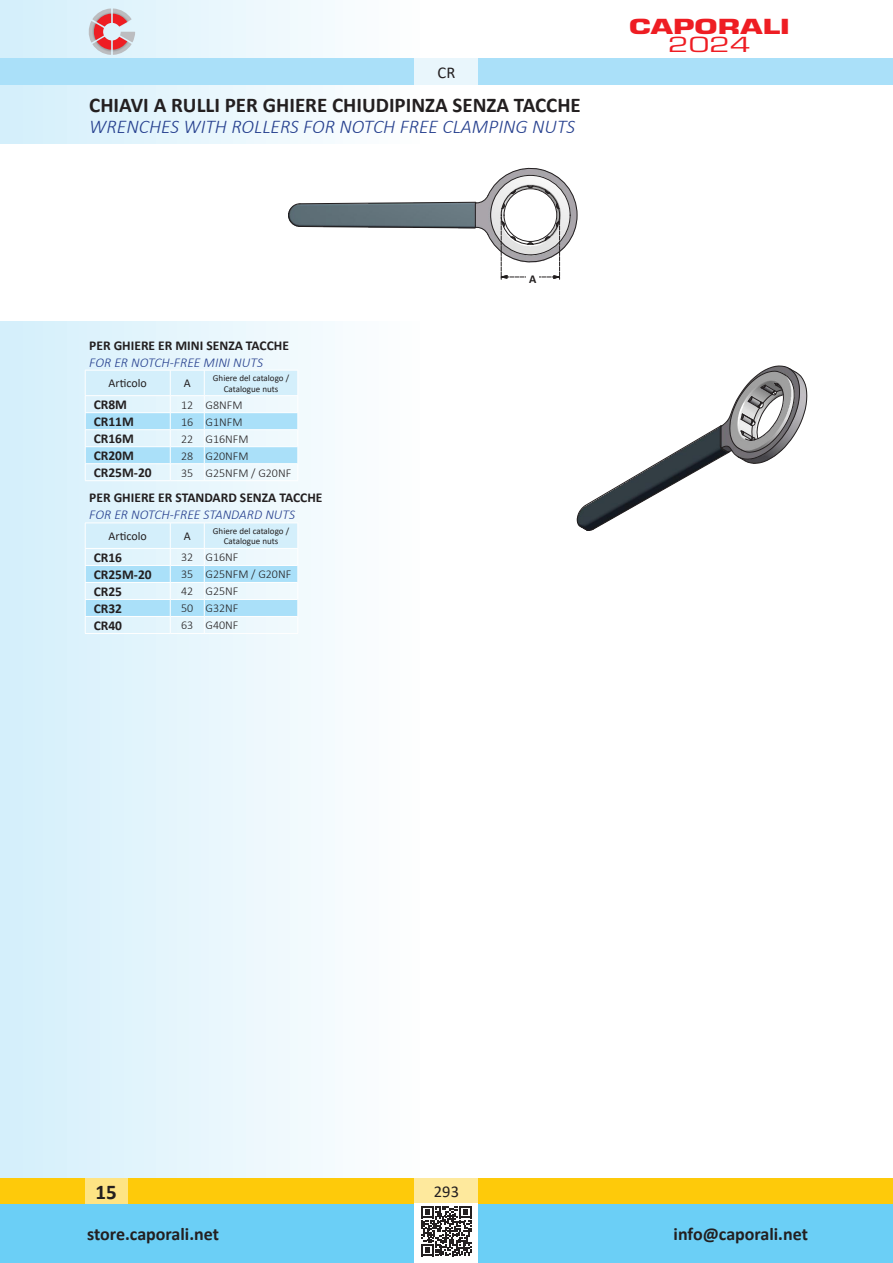
<style>
.page{position:relative;width:893px;height:1263px;background:#fff}
.page>*{position:absolute;margin:0;border:0;box-sizing:border-box;transform-origin:0 0}
.t1{font:900 22.8px "Eurostile";color:#ee1d23;scale:1.47 1}
.t2{font:22.8px "Eurostile";color:#ee1d23;scale:1.47 1}
.TITOLO_ITA{font:700 21px "Calibri";color:#231f20}
.TITOLO_ENG{font:italic 300 19.5px "Calibri";color:#253f8e}
.t3{font:700 18px "Calibri";color:#231f20}
.SIGLA{font:16.5px "Calibri";color:#231f20}
.SOTTOTITOLO_ITA{font:700 13.5px "Calibri";color:#231f20}
.CODICE_ARTICOLO{font:700 13.5px "Calibri";color:#231f20}
.SOTTOTITOLO_ENG{font:italic 300 13.5px "Calibri";color:#253f8e}
.CODICE_ARTICOLO-2{font:300 12px "Calibri";color:#231f20}
.QUOTE{font:300 12px "Calibri";color:#231f20}
.INTESTAZIONE_TABELLA{font:12px "Calibri";color:#231f20}
.QUOTE-2{font:700 12px "Calibri";color:#231f20}
.INTESTAZIONE_TABELLA-2{font:9px/10.8px "Calibri";color:#231f20;text-align:center}
</style>
<div class="page">
<div style="left:0;top:0;width:610px;height:1263px;background:linear-gradient(to right,#d7f0fb,#fff)"></div>
<div style="left:0;top:145px;width:893px;height:176px;background:#fff"></div>
<div style="left:0;top:1185px;width:893px;height:78px;background:#6bcff6"></div>
<div style="left:0;top:59px;width:893px;height:26px;background:#aae0f9"></div>
<div style="left:0;top:1178px;width:893px;height:25px;background:#feca0a"></div>
<div style="left:415px;top:1178px;width:63px;height:25px;background:#fee99d"></div>
<div style="left:415px;top:1203px;width:63px;height:60px;background:#fff"></div>
<svg style="left:421px;top:1206px;width:50px;height:50px"></svg>
<div style="left:85px;top:1178px;width:43px;height:25px;background:#fee484"></div>
<div style="left:415px;top:59px;width:63px;height:26px;background:#e9f6fc"></div>
<hr style="left:170px;top:633px;width:34px;height:1px;background:#fff">
<hr style="left:85px;top:633px;width:85px;height:1px;background:#fff">
<svg style="left:85px;top:523px;width:214px;height:110px;background:#d2eefb"></svg>
<hr style="left:204px;top:633px;width:94px;height:1px;background:#fff">
<hr style="left:170px;top:480px;width:34px;height:1px;background:#fff">
<hr style="left:85px;top:480px;width:85px;height:1px;background:#fff">
<svg style="left:85px;top:370px;width:214px;height:110px;background:#d2eefb"></svg>
<hr style="left:204px;top:480px;width:94px;height:1px;background:#fff">
<svg style="left:88px;top:9px;width:47px;height:46px;background:#d6a8af"></svg>
<svg style="left:577px;top:365px;width:230px;height:166px"></svg>
<svg style="left:288px;top:167px;width:289px;height:112px"></svg>
<div style="left:526px;top:272px;width:13px;height:13px;background:#fff"></div>
<p class="SIGLA" style="left:438px;top:61px;width:19px">CR</p>
<p class="TITOLO_ITA" style="left:89px;top:90px;width:493px">CHIAVI A RULLI PER GHIERE CHIUDIPINZA SENZA TACCHE</p>
<p class="TITOLO_ENG" style="left:89px;top:114px;width:487px">WRENCHES WITH ROLLERS FOR NOTCH FREE CLAMPING NUTS</p>
<h1 class="t1" style="left:629px;top:10px;width:111px">CAPORALI</h1>
<h1 class="t2" style="left:668px;top:29px;width:58px">2024</h1>
<p class="SOTTOTITOLO_ITA" style="left:89px;top:335px;width:201px">PER GHIERE ER MINI SENZA TACCHE</p>
<p class="SOTTOTITOLO_ENG" style="left:89px;top:354px;width:175px">FOR ER NOTCH-FREE MINI NUTS</p>
<p class="INTESTAZIONE_TABELLA" style="left:109px;top:375px;width:40px">Articolo</p>
<p class="INTESTAZIONE_TABELLA" style="left:184px;top:375px;width:8px">A</p>
<p class="INTESTAZIONE_TABELLA-2" style="left:213px;top:372px;width:78px">Ghiere del catalogo /<br>Catalogue nuts</p>
<p class="CODICE_ARTICOLO" style="left:94px;top:395px;width:35px">CR8M</p>
<p class="QUOTE" style="left:181px;top:397px;width:14px">12</p>
<p class="CODICE_ARTICOLO-2" style="left:206px;top:397px;width:38px">G8NFM</p>
<p class="CODICE_ARTICOLO" style="left:94px;top:412px;width:42px">CR11M</p>
<p class="QUOTE" style="left:181px;top:414px;width:14px">16</p>
<p class="CODICE_ARTICOLO-2" style="left:206px;top:414px;width:38px">G1NFM</p>
<p class="CODICE_ARTICOLO" style="left:94px;top:429px;width:42px">CR16M</p>
<p class="QUOTE" style="left:181px;top:431px;width:14px">22</p>
<p class="CODICE_ARTICOLO-2" style="left:206px;top:431px;width:45px">G16NFM</p>
<p class="CODICE_ARTICOLO" style="left:94px;top:446px;width:42px">CR20M</p>
<p class="QUOTE" style="left:181px;top:448px;width:14px">28</p>
<p class="CODICE_ARTICOLO-2" style="left:206px;top:448px;width:45px">G20NFM</p>
<p class="CODICE_ARTICOLO" style="left:94px;top:463px;width:60px">CR25M-20</p>
<p class="QUOTE" style="left:181px;top:465px;width:14px">35</p>
<p class="CODICE_ARTICOLO-2" style="left:206px;top:465px;width:87px">G25NFM / G20NF</p>
<p class="SOTTOTITOLO_ITA" style="left:89px;top:488px;width:235px">PER GHIERE ER STANDARD SENZA TACCHE</p>
<p class="SOTTOTITOLO_ENG" style="left:89px;top:506px;width:207px">FOR ER NOTCH-FREE STANDARD NUTS</p>
<p class="INTESTAZIONE_TABELLA" style="left:109px;top:528px;width:40px">Articolo</p>
<p class="INTESTAZIONE_TABELLA" style="left:184px;top:528px;width:8px">A</p>
<p class="INTESTAZIONE_TABELLA-2" style="left:213px;top:525px;width:78px">Ghiere del catalogo /<br>Catalogue nuts</p>
<p class="CODICE_ARTICOLO" style="left:94px;top:548px;width:30px">CR16</p>
<p class="QUOTE" style="left:181px;top:550px;width:14px">32</p>
<p class="CODICE_ARTICOLO-2" style="left:206px;top:550px;width:34px">G16NF</p>
<p class="CODICE_ARTICOLO" style="left:94px;top:565px;width:60px">CR25M-20</p>
<p class="QUOTE" style="left:181px;top:567px;width:14px">35</p>
<p class="CODICE_ARTICOLO-2" style="left:206px;top:567px;width:87px">G25NFM / G20NF</p>
<p class="CODICE_ARTICOLO" style="left:94px;top:582px;width:30px">CR25</p>
<p class="QUOTE" style="left:181px;top:584px;width:14px">42</p>
<p class="CODICE_ARTICOLO-2" style="left:206px;top:584px;width:34px">G25NF</p>
<p class="CODICE_ARTICOLO" style="left:94px;top:599px;width:30px">CR32</p>
<p class="QUOTE" style="left:181px;top:601px;width:14px">50</p>
<p class="CODICE_ARTICOLO-2" style="left:206px;top:601px;width:34px">G32NF</p>
<p class="CODICE_ARTICOLO" style="left:94px;top:616px;width:30px">CR40</p>
<p class="QUOTE" style="left:181px;top:618px;width:14px">63</p>
<p class="CODICE_ARTICOLO-2" style="left:206px;top:618px;width:34px">G40NF</p>
<p class="QUOTE-2" style="left:529px;top:271px;width:9px">A</p>
<h2 class="TITOLO_ITA" style="left:96px;top:1177px;width:23px">15</h2>
<h3 class="SIGLA" style="left:434px;top:1180px;width:27px">293</h3>
<h3 class="t3" style="left:87px;top:1221px;width:133px">store.caporali.net</h3>
<h3 class="t3" style="left:674px;top:1221px;width:136px">info@caporali.net</h3>
</div>
